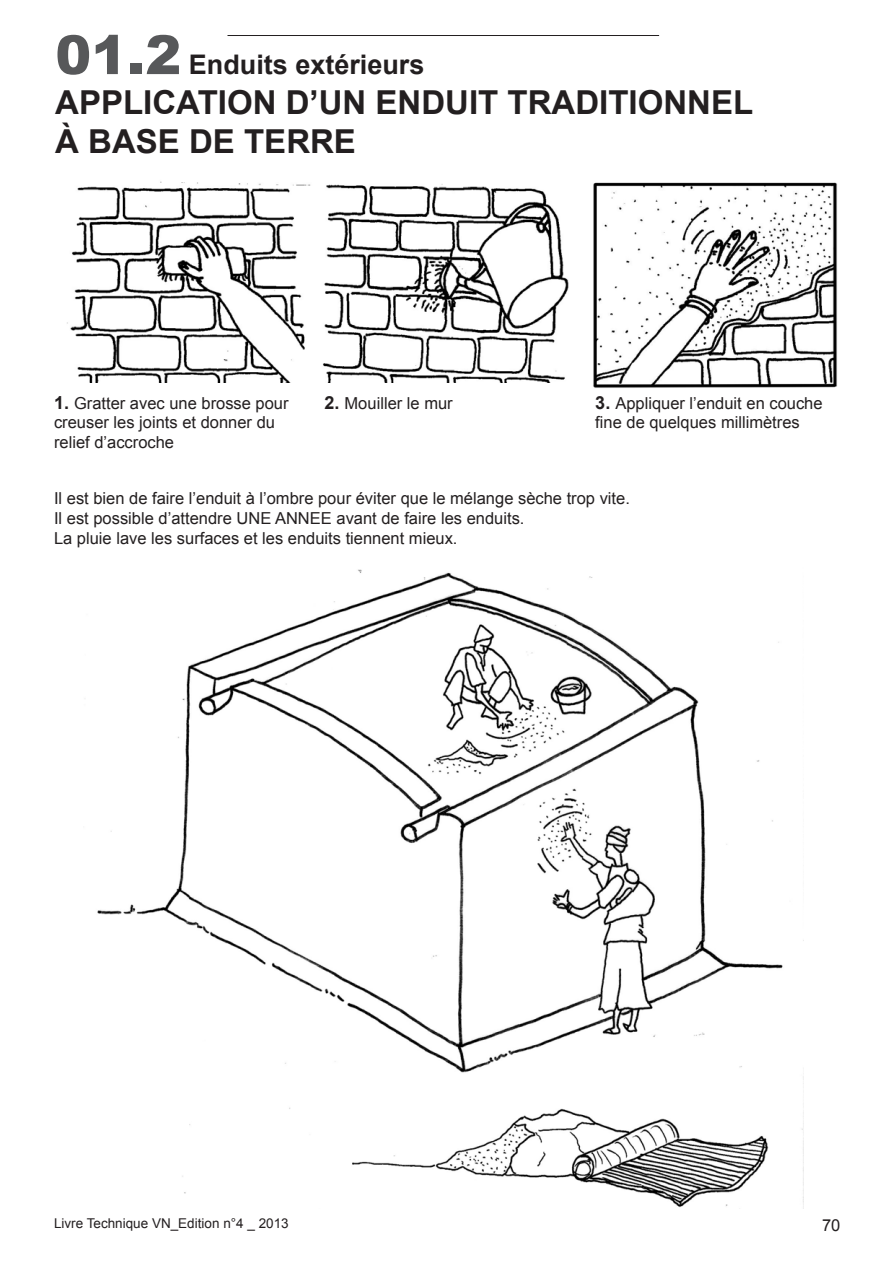
<style>
.page{position:relative;width:893px;height:1263px;background:#fff}
.page>*{position:absolute;margin:0;border:0;box-sizing:border-box;transform-origin:0 0}
.t1{font:700 33px/39.6px "Arial";color:#231f20}
.t2{font:700 27px "Arial";color:#231f20}
.t3{font:16.5px/19.8px "Arial";color:#231f20}
.t4{font:13.5px "Arial";color:#231f20}
.s1{font-weight:900;font-size:54px;color:#57585a}
.s2{font-weight:700;font-size:18px}
</style>
<div class="page">
<hr style="left:227px;top:35px;width:432px;height:1px;background:#231f20">
<img style="left:67px;top:181px;width:244px;height:202px">
<img style="left:323px;top:184px;width:246px;height:199px">
<img style="left:593px;top:182px;width:245px;height:206px">
<img style="left:97px;top:569px;width:706px;height:638px">
<h2 class="t2" style="left:55px;top:47px;width:371px"><span class="s1">01.2</span> ENDUITS EXTÉRIEURS</h2>
<h1 class="t1" style="left:55px;top:83px;width:688px">APPLICATION D’UN ENDUIT TRADITIONNEL<br>À BASE DE TERRE</h1>
<p class="t3" style="left:54px;top:393px;width:236px"><span class="s2">1.</span> Gratter avec une brosse pour creuser les joints et donner du relief d’accroche</p>
<p class="t3" style="left:325px;top:393px;width:130px"><span class="s2">2.</span> Mouiller le mur</p>
<p class="t3" style="left:595px;top:393px;width:229px"><span class="s2">3.</span> Appliquer l’enduit en couche fine de quelques millimètres</p>
<p class="t3" style="left:54px;top:488px;width:577px">Il est bien de faire l’enduit à l’ombre pour éviter que le mélange sèche trop vite.<br>Il est possible d’attendre UNE ANNEE avant de faire les enduits.<br>La pluie lave les surfaces et les enduits tiennent mieux.</p>
<p class="t4" style="left:54px;top:1215px;width:236px">Livre Technique VN_Edition n°4 _ 2013</p>
<p class="t3" style="left:822px;top:1215px;width:20px">70</p>
</div>
